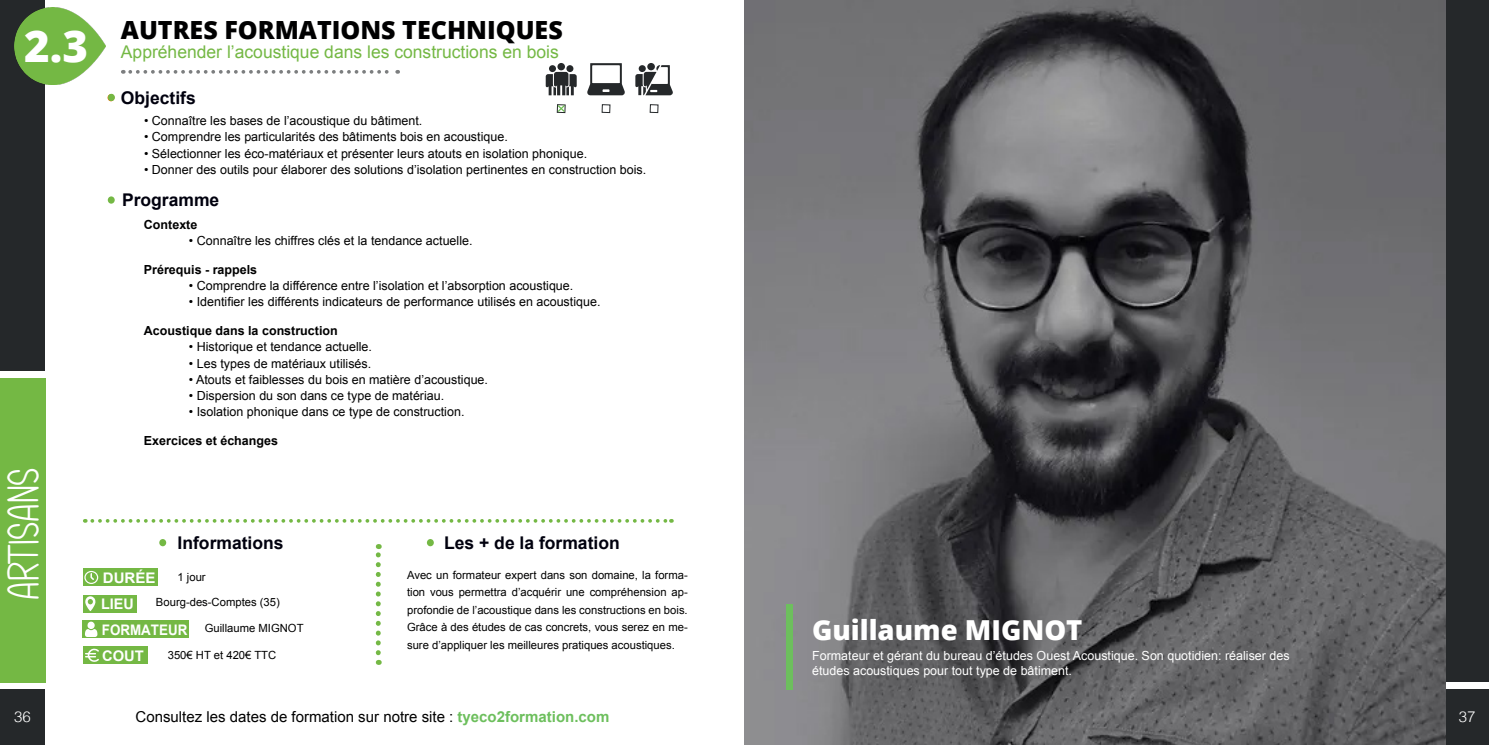
<style>
.page{position:relative;width:1489px;height:745px;background:#fff}
.page>*{position:absolute;margin:0;border:0;box-sizing:border-box;transform-origin:0 0}
.t1{font:43.75px "GOLDSTICK";letter-spacing:-.01em;color:#fff}
.t2{font:800 43.75px "Open Sans";color:#fff}
.t3{font:800 27.5px "Open Sans";color:#fff}
.t4{font:800 25px "Open Sans";color:#000001}
.t5{font:700 17.5px "Arial";color:#00000e}
.t6{font:17.5px "Arial";color:#74b844}
.t7{font:15px "Arial";color:#000001}
.t8{font:300 15px "Helvetica";color:#fff}
.t9{font:700 14.62px/25.8px "Arial";color:#fff}
.t10{font:700 14.5px "Arial";color:#fff;scale:.92 1}
.t11{font:12.5px "Arial";color:#000001}
.t12{font:12.5px/15px "Arial";color:#fff}
.t13{font:700 12.5px "Arial";color:#000001}
.t14{font:11.25px/17.5px "Arial";color:#000001;text-align:justify}
.s1{font-weight:700;color:#6dbf5d}
</style>
<div class="page">
<div style="left:0;top:0;width:45px;height:744px;background:#25282a"></div>
<div style="left:0;top:682px;width:51px;height:6px;background:#fff"></div>
<div style="left:1444px;top:0;width:44px;height:744px;background:linear-gradient(to right,#26292b,#26292b)"></div>
<div style="left:1444px;top:681px;width:44px;height:7px;background:#fff"></div>
<div style="left:601px;top:104px;width:9px;height:9px;border:1px solid #25282a"></div>
<div style="left:649px;top:104px;width:9px;height:9px;border:1px solid #25282a"></div>
<svg style="left:545px;top:72px;width:31px;height:23px"></svg>
<div style="left:557px;top:63px;width:8px;height:7px;background:#25282a;border-radius:50%"></div>
<div style="left:549px;top:65px;width:7px;height:7px;background:#25282a;border-radius:50%"></div>
<div style="left:566px;top:65px;width:7px;height:7px;background:#25282a;border-radius:50%"></div>
<svg style="left:587px;top:63px;width:38px;height:32px"></svg>
<svg style="left:635px;top:65px;width:38px;height:30px"></svg>
<svg style="left:130px;top:70px;width:268px;height:4px"></svg>
<img style="left:744px;top:0;width:700px;height:744px">
<img style="left:15px;top:8px;width:91px;height:76px">
<svg style="left:375px;top:544px;width:6px;height:108px"></svg>
<svg style="left:159px;top:538px;width:7px;height:8px"></svg>
<div style="left:427px;top:538px;width:7px;height:8px;background:#74b844;border-radius:50%"></div>
<div style="left:83px;top:620px;width:106px;height:18px;background:#74b844"></div>
<svg style="left:85px;top:621px;width:12px;height:15px"></svg>
<div style="left:83px;top:568px;width:74px;height:18px;background:#74b844"></div>
<svg style="left:84px;top:570px;width:14px;height:13px"></svg>
<div style="left:83px;top:594px;width:53px;height:18px;background:#74b844"></div>
<svg style="left:85px;top:596px;width:11px;height:14px"></svg>
<div style="left:83px;top:646px;width:64px;height:17px;background:#74b844"></div>
<svg style="left:85px;top:648px;width:14px;height:13px"></svg>
<svg style="left:92px;top:519px;width:580px;height:3px"></svg>
<div style="left:785px;top:603px;width:7px;height:85px;background:#6dbf5d"></div>
<div style="left:0;top:371px;width:51px;height:7px;background:#fff"></div>
<div style="left:0;top:378px;width:46px;height:304px;background:#74b844"></div>
<svg style="left:556px;top:104px;width:10px;height:9px"></svg>
<div style="left:108px;top:94px;width:7px;height:7px;background:#74b844;border-radius:50%"></div>
<div style="left:108px;top:196px;width:7px;height:7px;background:#74b844;border-radius:50%"></div>
<p class="t2" style="left:24px;top:13px;width:65px">2.3</p>
<p class="t4" style="left:121px;top:10px;width:443px">AUTRES FORMATIONS TECHNIQUES</p>
<p class="t6" style="left:121px;top:40px;width:439px">Appréhender l’acoustique dans les constructions en bois</p>
<h3 class="t5" style="left:121px;top:86px;width:76px">Objectifs</h3>
<p class="t11" style="left:144px;top:112px;width:280px">• Connaître les bases de l’acoustique du bâtiment.</p>
<p class="t11" style="left:144px;top:129px;width:365px">• Comprendre les particularités des bâtiments bois en acoustique.</p>
<p class="t11" style="left:144px;top:145px;width:444px">• Sélectionner les éco-matériaux et présenter leurs atouts en isolation phonique.</p>
<p class="t11" style="left:144px;top:161px;width:503px">• Donner des outils pour élaborer des solutions d’isolation pertinentes en construction bois.</p>
<h3 class="t5" style="left:122px;top:180px;width:99px">Programme</h3>
<p class="t5" style="left:122px;top:188px;width:99px">Programme</p>
<p class="t1" style="left:3px;top:598px;width:132px;rotate:-90deg">Artisans</p>
<p class="t13" style="left:144px;top:216px;width:55px">Contexte</p>
<p class="t11" style="left:189px;top:232px;width:285px">• Connaître les chiffres clés et la tendance actuelle.</p>
<p class="t13" style="left:144px;top:261px;width:115px">Prérequis - rappels</p>
<p class="t11" style="left:189px;top:277px;width:386px">• Comprendre la différence entre l’isolation et l’absorption acoustique.</p>
<p class="t11" style="left:189px;top:293px;width:413px">• Identifier les différents indicateurs de performance utilisés en acoustique.</p>
<p class="t13" style="left:144px;top:322px;width:195px">Acoustique dans la construction</p>
<p class="t11" style="left:189px;top:338px;width:184px">• Historique et tendance actuelle.</p>
<p class="t11" style="left:189px;top:355px;width:184px">• Les types de matériaux utilisés.</p>
<p class="t11" style="left:189px;top:371px;width:301px">• Atouts et faiblesses du bois en matière d’acoustique.</p>
<p class="t11" style="left:189px;top:387px;width:257px">• Dispersion du son dans ce type de matériau.</p>
<p class="t11" style="left:189px;top:403px;width:277px">• Isolation phonique dans ce type de construction.</p>
<p class="t13" style="left:144px;top:432px;width:136px">Exercices et échanges</p>
<p class="t5" style="left:177px;top:531px;width:107px">Informations</p>
<p class="t5" style="left:444px;top:531px;width:177px">Les + de la formation</p>
<p class="t14" style="left:407px;top:566px;width:282px">Avec un formateur expert dans son domaine, la forma&shy;tion vous permettra d’acquérir une compréhension ap&shy;profondie de l’acoustique dans les constructions en bois.<br>Grâce à des études de cas concrets, vous serez en me&shy;sure d’appliquer les meilleures pratiques acoustiques.</p>
<p class="t9" style="left:101px;top:565px;width:56px">DURÉE<br>LIEU</p>
<p class="t14" style="left:177px;top:568px;width:30px">1 jour</p>
<p class="t14" style="left:205px;top:618px;width:100px">Guillaume MIGNOT</p>
<p class="t14" style="left:156px;top:593px;width:125px">Bourg-des-Comptes (35)</p>
<p class="t10" style="left:102px;top:619px;width:94px">FORMATEUR</p>
<p class="t9" style="left:102px;top:642px;width:43px">COUT</p>
<p class="t14" style="left:168px;top:646px;width:110px">350€ HT et 420€ TTC</p>
<p class="t3" style="left:812px;top:608px;width:272px">Guillaume MIGNOT</p>
<p class="t12" style="left:812px;top:647px;width:479px">Formateur et gérant du bureau d’études Ouest Acoustique. Son quotidien: réaliser des études acoustiques pour tout type de bâtiment.</p>
<p class="t10" style="left:856px;top:619px;width:94px">FORMATEUR</p>
<p class="t9" style="left:857px;top:642px;width:43px">COUT</p>
<p class="t7" style="left:136px;top:706px;width:475px">Consultez les dates de formation sur notre site : <span class="s1">tyeco2formation.com</span></p>
<p class="t8" style="left:14px;top:703px;width:18px">36</p>
<p class="t8" style="left:1458px;top:703px;width:18px">37</p>
</div>
